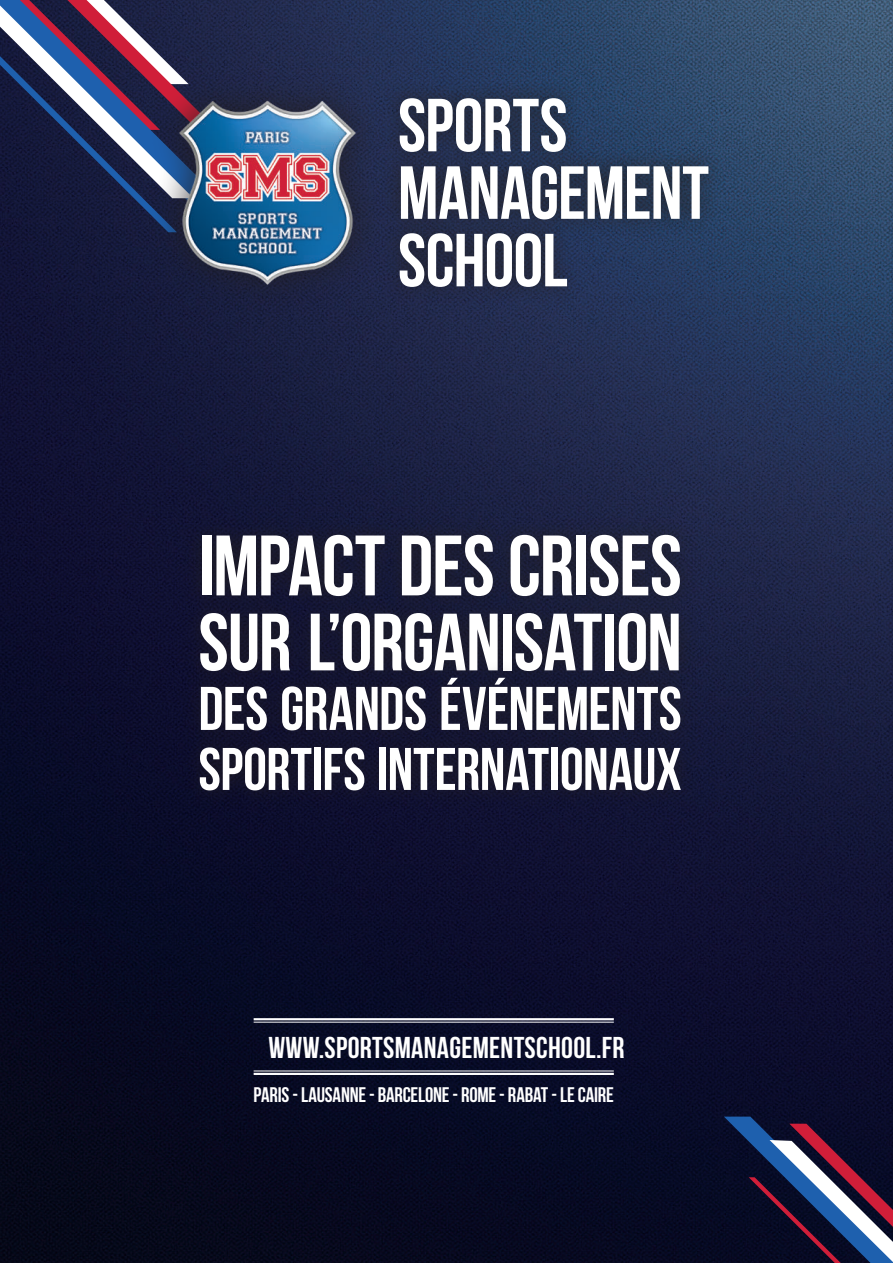
<style>
.page{position:relative;width:893px;height:1263px;background:#fff}
.page>*{position:absolute;margin:0;border:0;box-sizing:border-box;transform-origin:0 0}
.t1{font:700 85.5px "Bebas Neue";letter-spacing:-.015em;color:#fff}
.t2{font:700 81px "Bebas Neue";letter-spacing:-.01em;color:#fff}
.t3{font:700 75px/67.5px "Bebas Neue";letter-spacing:-.01em;color:#fff}
.t4{font:700 61.5px "Bebas Neue";letter-spacing:-.01em;color:#fff}
.t5{font:700 60px "Bebas Neue";letter-spacing:-.005em;color:#fff}
.t6{font:700 30px "Bebas Neue";letter-spacing:.01em;color:#fff}
.t7{font:700 21px "Bebas Neue";letter-spacing:-.01em;color:#fff}
</style>
<div class="page">
<img style="left:0;top:0;width:893px;height:1263px">
<svg style="left:0;top:0;width:230px;height:232px;background:#3b3d60"></svg>
<div style="left:182px;top:517px;width:516px;height:172px;background:#231f20;opacity:.7"></div>
<div style="left:182px;top:660px;width:516px;height:149px;background:#16162e"></div>
<div style="left:382px;top:79px;width:345px;height:226px;background:#231f20;opacity:.7"></div>
<div style="left:149px;top:70px;width:237px;height:246px;background:#231f20;opacity:.75"></div>
<img style="left:171px;top:96px;width:193px;height:193px">
<hr style="left:254px;top:1073px;width:360px;height:2px;background:#fff">
<hr style="left:254px;top:1070px;width:360px;height:1px;background:#fff">
<hr style="left:254px;top:1018px;width:360px;height:2px;background:#fff">
<hr style="left:254px;top:1022px;width:360px;height:1px;background:#fff">
<svg style="left:724px;top:1116px;width:169px;height:147px;background:#322f4e"></svg>
<h3 class="t3" style="left:398px;top:91px;width:313px">SPORTS<br>MANAGEMENT<br>SCHOOL</h3>
<h1 class="t1" style="left:198px;top:519px;width:485px">IMPACT DES CRISES</h1>
<h2 class="t2" style="left:198px;top:598px;width:485px">SUR L’ORGANISATION</h2>
<h3 class="t4" style="left:198px;top:675px;width:485px">DES GRANDS ÉVÉNEMENTS</h3>
<h3 class="t5" style="left:198px;top:736px;width:485px">SPORTIFS INTERNATIONAUX</h3>
<h3 class="t6" style="left:268px;top:1031px;width:358px">WWW.SPORTSMANAGEMENTSCHOOL.FR</h3>
<p class="t7" style="left:254px;top:1084px;width:362px">PARIS - LAUSANNE - BARCELONE - ROME - RABAT - LE CAIRE</p>
</div>
